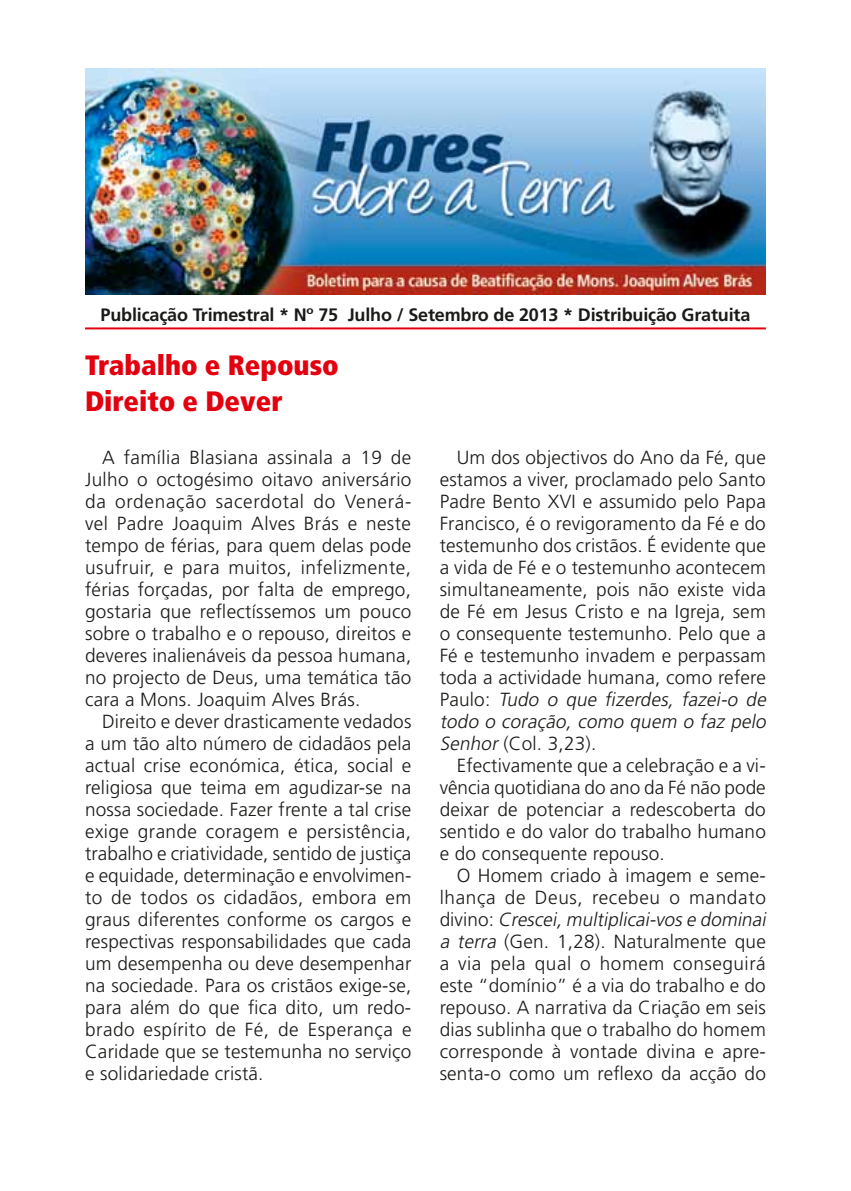
<style>
.page{position:relative;width:851px;height:1191px;background:#fff}
.page>*{position:absolute;margin:0;border:0;box-sizing:border-box;transform-origin:0 0}
.t1{font:900 condensed 28px/36px "Frutiger";color:#e3000f}
.t2{font:300 19px/22px "Frutiger";letter-spacing:.01em;color:#1a1a18;text-align:justify}
.t3{font:700 18px "Frutiger LT Std";letter-spacing:-.01em;color:#1a1a18}
.s1{font-style:italic}
</style>
<div class="page">
<hr style="left:85px;top:327px;width:680px;height:2px;background:#e3000f">
<img style="left:85px;top:68px;width:680px;height:227px">
<p class="t3" style="left:101px;top:304px;width:651px">Publicação Trimestral * Nº 75 Julho / Setembro de 2013 * Distribuição Gratuita</p>
<h1 class="t1" style="left:85px;top:347px;width:255px">Trabalho e Repouso<br>Direito e Dever</h1>
<p class="t2" style="left:85px;top:447px;width:328px;text-indent:17px">A família Blasiana assinala a 19 de Julho o octogésimo oitavo aniversário da ordenação sacerdotal do Venerá&shy;vel Padre Joaquim Alves Brás e neste tempo de férias, para quem delas pode usufruir, e para muitos, infelizmente, férias forçadas, por falta de emprego, gostaria que reflectíssemos um pouco sobre o trabalho e o repouso, direitos e deveres inalienáveis da pessoa humana, no projecto de Deus, uma temática tão cara a Mons. Joaquim Alves Brás.</p>
<p class="t2" style="left:85px;top:711px;width:328px;text-indent:17px">Direito e dever drasticamente vedados a um tão alto número de cidadãos pela actual crise económica, ética, social e religiosa que teima em agudizar-se na nossa sociedade. Fazer frente a tal crise exige grande coragem e persistência, trabalho e criatividade, sentido de justiça e equidade, determinação e envolvimen&shy;to de todos os cidadãos, embora em graus diferentes conforme os cargos e respectivas responsabilidades que cada um desempenha ou deve desempenhar na sociedade. Para os cristãos exige-se, para além do que fica dito, um redo&shy;brado espírito de Fé, de Esperança e Caridade que se testemunha no serviço e solidariedade cristã.</p>
<p class="t2" style="left:439px;top:447px;width:331px;text-align:left;text-indent:17px">Um dos objectivos do Ano da Fé, que estamos a viver, proclamado pelo Santo Padre Bento XVI e assumido pelo Papa Francisco, é o revigoramento da Fé e do testemunho dos cristãos. É evidente que a vida de Fé e o testemunho acontecem simultaneamente, pois não existe vida de Fé em Jesus Cristo e na Igreja, sem o consequente testemunho. Pelo que a Fé e testemunho invadem e perpassam toda a actividade humana, como refere P a u l o : <span class="s1">Tudo o que fizerdes, fazei-o de todo o coração, como quem o faz pelo Senhor</span> (Col. 3,23).</p>
<p class="t2" style="left:439px;top:755px;width:328px;text-indent:17px">Efectivamente que a celebração e a vi&shy;vência quotidiana do ano da Fé não pode deixar de potenciar a redescoberta do sentido e do valor do trabalho humano e do consequente repouso.</p>
<p class="t2" style="left:439px;top:865px;width:331px;text-align:left;text-indent:17px">O Homem criado à imagem e seme&shy;lhança de Deus, recebeu o mandato d i v i n o : <span class="s1">Crescei,multiplicai-vos e dominai a terra</span> (Gen. 1,28). Naturalmente que a via pela qual o homem conseguirá este “domínio” é a via do trabalho e do repouso. A narrativa da Criação em seis dias sublinha que o trabalho do homem corresponde à vontade divina e apre&shy;senta-o como um reflexo da acção do</p>
</div>
